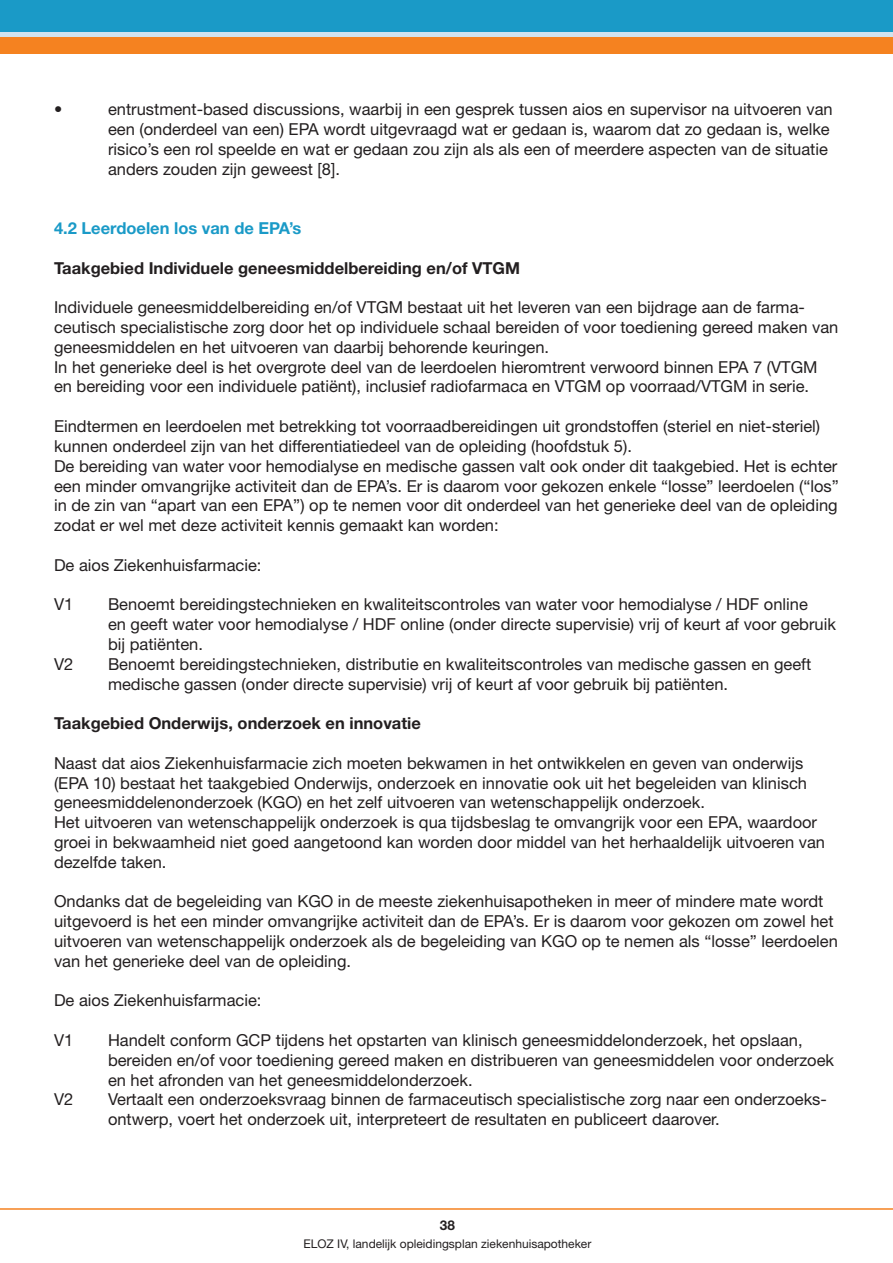
<style>
.page{position:relative;width:893px;height:1263px;background:#fff}
.page>*{position:absolute;margin:0;border:0;box-sizing:border-box;transform-origin:0 0}
.t1{font:16.5px/19.8px "Helvetica Neue LT Std";color:#231f20}
.t2{font:700 16.5px "Helvetica Neue LT Std";color:#231f20}
.t3{font:700 16.5px "Helvetica Neue LT Std";color:#1a9ac7}
.t4{font:700 13.5px "Helvetica Neue LT Std";color:#231f20}
.t5{font:12px "Helvetica Neue LT Std";color:#231f20}
</style>
<div class="page">
<div style="left:0;top:32px;width:893px;height:5px;background:#d1e3ee"></div>
<hr style="left:0;top:1208px;width:893px;height:2px;background:#f58220">
<div style="left:0;top:0;width:893px;height:32px;background:#1a9ac7"></div>
<div style="left:0;top:37px;width:893px;height:17px;background:#f58220"></div>
<p class="t1" style="left:54px;top:99px;width:10px">•</p>
<p class="t1" style="left:108px;top:99px;width:726px">entrustment-based discussions, waarbij in een gesprek tussen aios en supervisor na uitvoeren van een (onderdeel van een) EPA wordt uitgevraagd wat er gedaan is, waarom dat zo gedaan is, welke risico’s een rol speelde en wat er gedaan zou zijn als als een of meerdere aspecten van de situatie anders zouden zijn geweest [8].</p>
<p class="t3" style="left:54px;top:218px;width:249px">4.2 Leerdoelen los van de EPA’s</p>
<p class="t2" style="left:54px;top:258px;width:468px">Taakgebied Individuele geneesmiddelbereiding en/of VTGM</p>
<p class="t1" style="left:54px;top:297px;width:786px">Individuele geneesmiddelbereiding en/of VTGM bestaat uit het leveren van een bijdrage aan de farma&shy;ceutisch specialistische zorg door het op individuele schaal bereiden of voor toediening gereed maken van geneesmiddelen en het uitvoeren van daarbij behorende keuringen.<br>In het generieke deel is het overgrote deel van de leerdoelen hieromtrent verwoord binnen EPA 7 (VTGM en bereiding voor een individuele patiënt), inclusief radiofarmaca en VTGM op voorraad/VTGM in serie.</p>
<p class="t1" style="left:54px;top:416px;width:786px">Eindtermen en leerdoelen met betrekking tot voorraadbereidingen uit grondstoffen (steriel en niet-steriel) kunnen onderdeel zijn van het differentiatiedeel van de opleiding (hoofdstuk 5).<br>De bereiding van water voor hemodialyse en medische gassen valt ook onder dit taakgebied. Het is echter een minder omvangrijke activiteit dan de EPA’s. Er is daarom voor gekozen enkele “losse” leerdoelen (“los” in de zin van “apart van een EPA”) op te nemen voor dit onderdeel van het generieke deel van de opleiding zodat er wel met deze activiteit kennis gemaakt kan worden:</p>
<p class="t1" style="left:54px;top:555px;width:209px">De aios Ziekenhuisfarmacie:</p>
<p class="t1" style="left:54px;top:594px;width:21px">V1</p>
<p class="t1" style="left:108px;top:594px;width:729px">Benoemt bereidingstechnieken en kwaliteitscontroles van water voor hemodialyse / HDF online<br>en geeft water voor hemodialyse / HDF online (onder directe supervisie) vrij of keurt af voor gebruik bij patiënten.</p>
<p class="t1" style="left:54px;top:654px;width:21px">V2</p>
<p class="t1" style="left:108px;top:654px;width:705px">Benoemt bereidingstechnieken, distributie en kwaliteitscontroles van medische gassen en geeft medische gassen (onder directe supervisie) vrij of keurt af voor gebruik bij patiënten.</p>
<p class="t2" style="left:54px;top:713px;width:368px">Taakgebied Onderwijs, onderzoek en innovatie</p>
<p class="t1" style="left:54px;top:753px;width:773px">Naast dat aios Ziekenhuisfarmacie zich moeten bekwamen in het ontwikkelen en geven van onderwijs (EPA 10) bestaat het taakgebied Onderwijs, onderzoek en innovatie ook uit het begeleiden van klinisch geneesmiddelenonderzoek (KGO) en het zelf uitvoeren van wetenschappelijk onderzoek.<br>Het uitvoeren van wetenschappelijk onderzoek is qua tijdsbeslag te omvangrijk voor een EPA, waardoor groei in bekwaamheid niet goed aangetoond kan worden door middel van het herhaaldelijk uitvoeren van dezelfde taken.</p>
<p class="t1" style="left:54px;top:891px;width:785px">Ondanks dat de begeleiding van KGO in de meeste ziekenhuisapotheken in meer of mindere mate wordt uitgevoerd is het een minder omvangrijke activiteit dan de EPA’s. Er is daarom voor gekozen om zowel het uitvoeren van wetenschappelijk onderzoek als de begeleiding van KGO op te nemen als “losse” leerdoelen van het generieke deel van de opleiding.</p>
<p class="t1" style="left:54px;top:990px;width:209px">De aios Ziekenhuisfarmacie:</p>
<p class="t1" style="left:54px;top:1030px;width:21px">V1</p>
<p class="t1" style="left:108px;top:1030px;width:728px">Handelt conform GCP tijdens het opstarten van klinisch geneesmiddelonderzoek, het opslaan, bereiden en/of voor toediening gereed maken en distribueren van geneesmiddelen voor onderzoek en het afronden van het geneesmiddelonderzoek.</p>
<p class="t1" style="left:54px;top:1089px;width:21px">V2</p>
<p class="t1" style="left:108px;top:1089px;width:720px">Vertaalt een onderzoeksvraag binnen de farmaceutisch specialistische zorg naar een onderzoeks&shy;ontwerp, voert het onderzoek uit, interpreteert de resultaten en publiceert daarover.</p>
<p class="t4" style="left:440px;top:1217px;width:17px">38</p>
<p class="t5" style="left:303px;top:1237px;width:289px">ELOZ IV, landelijk opleidingsplan ziekenhuisapotheker</p>
</div>
